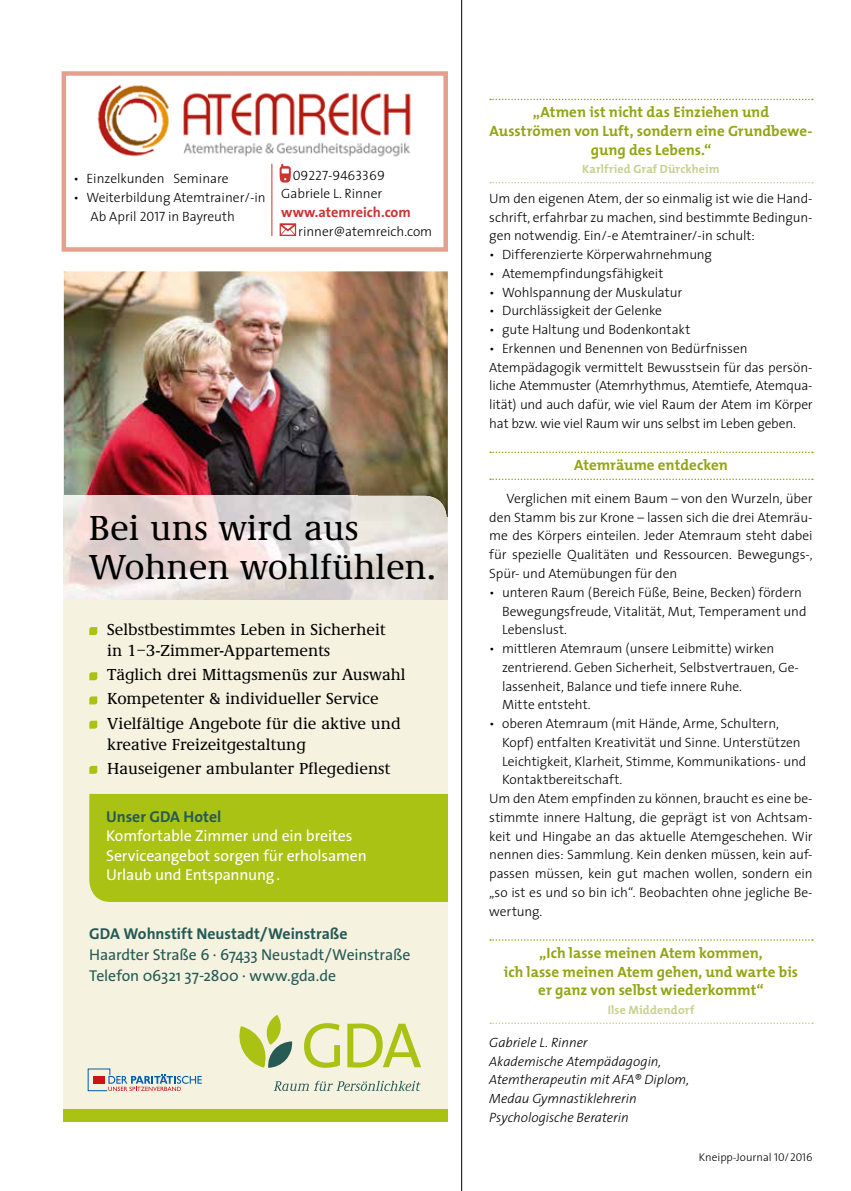
<style>
.page{position:relative;width:851px;height:1191px;background:#fff}
.page>*{position:absolute;margin:0;border:0;box-sizing:border-box;transform-origin:0 0}
.t1{font:500 36px/39px "Demos";color:#000}
.t2{font:500 16.5px/24.2px "Demos";color:#000}
.t3{font:15.75px/19.5px "The Sans LP5 Plain";letter-spacing:-.005em;color:#fff}
.t4{font:15.75px/21px "The Sans LP5 Plain";letter-spacing:-.01em;color:#255a55}
.t5{font:15.75px "The Sans LP7 Bld";color:#255a55}
.t6{font:700 15px/18.8px "The Mix";color:#91a613;text-align:center}
.t7{font:700 14.25px "The Sans";color:#cb3432}
.t8{font:300 13.5px/18.8px "The Sans";letter-spacing:-.01em;color:#000}
.t9{font:italic 300 13.5px/18.8px "The Sans";letter-spacing:-.005em;color:#000}
.t10{font:13.5px "The Sans Light Caps";color:#000}
.t11{font:700 12px "The Mix";letter-spacing:.01em;color:#c8d08f}
.t12{font:300 11.25px "The Sans";color:#000}
.s1{font-family:"The Sans Light Caps";font-weight:400}
.s2{font-family:"The Sans";font-weight:300}
</style>
<div class="page">
<div style="left:64px;top:574px;width:384px;height:548px;background:#f5f2e0"></div>
<img style="left:64px;top:271px;width:384px;height:225px">
<svg style="left:88px;top:1068px;width:114px;height:23px"></svg>
<div style="left:64px;top:1109px;width:384px;height:13px;background:#aac214"></div>
<svg style="left:274px;top:1080px;width:146px;height:11px"></svg>
<svg style="left:304px;top:1023px;width:117px;height:44px"></svg>
<svg style="left:239px;top:1015px;width:53px;height:52px"></svg>
<img style="left:64px;top:496px;width:384px;height:103px">
<svg style="left:89px;top:627px;width:8px;height:8px"></svg>
<svg style="left:89px;top:672px;width:8px;height:8px"></svg>
<svg style="left:89px;top:696px;width:8px;height:8px"></svg>
<svg style="left:89px;top:720px;width:8px;height:8px"></svg>
<svg style="left:89px;top:766px;width:8px;height:8px"></svg>
<div style="left:89px;top:794px;width:359px;height:108px;background:#aac214"></div>
<svg style="left:490px;top:99px;width:322px;height:1px"></svg>
<svg style="left:490px;top:182px;width:322px;height:1px"></svg>
<svg style="left:490px;top:451px;width:322px;height:2px"></svg>
<svg style="left:490px;top:478px;width:322px;height:2px"></svg>
<svg style="left:490px;top:939px;width:322px;height:1px"></svg>
<svg style="left:490px;top:1022px;width:322px;height:2px"></svg>
<hr style="left:461px;top:0;width:1px;height:1191px;background:#000">
<img style="left:97px;top:84px;width:314px;height:89px">
<div style="left:62px;top:71px;width:386px;height:181px;border:4px solid #e59f8e"></div>
<svg style="left:279px;top:223px;width:17px;height:13px"></svg>
<svg style="left:279px;top:164px;width:12px;height:19px"></svg>
<hr style="left:271px;top:164px;width:1px;height:72px;background:#cb3432">
<p class="t8" style="left:74px;top:169px;width:156px">• Einzelkunden Seminare</p>
<p class="t8" style="left:91px;top:188px;width:176px;text-indent:-17px">• Weiterbildung Atemtrainer/-in<br>Ab April <span class="s1">2017</span> in Bayreuth</p>
<p class="t10" style="left:293px;top:164px;width:94px">09227<span class="s2">-</span>9463369</p>
<p class="t8" style="left:281px;top:184px;width:103px">Gabriele L. Rinner</p>
<p class="t7" style="left:281px;top:200px;width:131px">www.atemreich.com</p>
<p class="t8" style="left:298px;top:221px;width:135px">rinner@atemreich.com</p>
<h1 class="t1" style="left:89px;top:509px;width:349px">Bei uns wird aus<br>Wohnen wohlfühlen.</h1>
<p class="t2" style="left:107px;top:619px;width:280px;line-height:21px">Selbstbestimmtes Leben in Sicherheit in 1–3-Zimmer-Appartements</p>
<p class="t2" style="left:107px;top:663px;width:300px">Täglich drei Mittagsmenüs zur Auswahl<br>Kompetenter &amp; individueller Service<br>Vielfältige Angebote für die aktive und</p>
<p class="t2" style="left:107px;top:732px;width:284px">kreative Freizeitgestaltung<br>Hauseigener ambulanter Pflegedienst</p>
<p class="t5" style="left:106px;top:806px;width:117px">Unser GDA Hotel</p>
<p class="t3" style="left:106px;top:826px;width:262px">Komfortable Zimmer und ein breites<br>Serviceangebot sorgen für er hol samen<br>Urlaub und Entspannung .</p>
<p class="t5" style="left:89px;top:923px;width:260px">GDA Wohnstift Neustadt/Weinstraße</p>
<p class="t4" style="left:89px;top:944px;width:322px">Haardter Straße 6 · 67433 Neustadt/Weinstraße<br>Telefon 06321 37-2800 · www.gda.de</p>
<p class="t6" style="left:489px;top:102px;width:324px">„Atmen ist nicht das Einziehen und<br>Ausströmen von Luft, sondern eine Grundbewe&shy;gung des Lebens.“</p>
<p class="t11" style="left:582px;top:159px;width:139px">Karlfried Graf Dürckheim</p>
<p class="t8" style="left:489px;top:188px;width:325px;text-align:justify">Um den eigenen Atem, der so einmalig ist wie die Hand&shy;schrift, erfahrbar zu machen, sind bestimmte Bedingun&shy;gen notwendig. Ein/-e Atemtrainer/-in schult:</p>
<p class="t8" style="left:489px;top:245px;width:224px">• Differenzierte Körperwahrnehmung</p>
<p class="t8" style="left:489px;top:263px;width:175px">• Atemempfindungsfähigkeit</p>
<p class="t8" style="left:489px;top:282px;width:194px">• Wohlspannung der Muskulatur</p>
<p class="t8" style="left:489px;top:301px;width:174px">• Durchlässigkeit der Gelenke</p>
<p class="t8" style="left:489px;top:320px;width:202px">• gute Haltung und Bodenkontakt</p>
<p class="t8" style="left:489px;top:338px;width:325px">• Erkennen und Benennen von Bedürfnissen Atempädagogik vermittelt Bewusstsein für das persön&shy;liche Atemmuster (Atemrhythmus, Atemtiefe, Atemqua&shy;lität) und auch dafür, wie viel Raum der Atem im Körper hat bzw. wie viel Raum wir uns selbst im Leben geben.</p>
<p class="t6" style="left:574px;top:455px;width:155px">Atemräume entdecken</p>
<p class="t8" style="left:489px;top:488px;width:325px;text-align:justify;text-indent:17px">Verglichen mit einem Baum – von den Wurzeln, über den Stamm bis zur Krone – lassen sich die drei Atemräu&shy;me des Körpers einteilen. Jeder Atemraum steht dabei für spezielle Qualitäten und Ressourcen. Bewegungs-, Spür- und Atemübungen für den</p>
<p class="t8" style="left:502px;top:582px;width:306px;text-indent:-13px">• unteren Raum (Bereich Füße, Beine, Becken) fördern<br>Bewegungsfreude, Vitalität, Mut, Temperament und<br>Lebenslust.</p>
<p class="t8" style="left:502px;top:638px;width:298px;text-indent:-13px">• mittleren Atemraum (unsere Leibmitte) wirken zentrierend. Geben Sicherheit, Selbstvertrauen, Ge&shy;lassenheit, Balance und tiefe innere Ruhe.<br>Mitte entsteht.</p>
<p class="t8" style="left:489px;top:713px;width:291px">• oberen Atemraum (mit Hände, Arme, Schultern,</p>
<p class="t8" style="left:502px;top:732px;width:300px">Kopf) entfalten Kreativität und Sinne. Unterstützen</p>
<p class="t8" style="left:502px;top:751px;width:306px">Leichtigkeit, Klarheit, Stimme, Kommunikations- und</p>
<p class="t8" style="left:502px;top:770px;width:122px">Kontaktbereitschaft.</p>
<p class="t8" style="left:489px;top:788px;width:325px">Um den Atem empfinden zu können, braucht es eine be-</p>
<p class="t8" style="left:489px;top:807px;width:325px">stimmte innere Haltung, die geprägt ist von Achtsam-</p>
<p class="t8" style="left:489px;top:826px;width:325px">keit und Hingabe an das aktuelle Atemgeschehen. Wir</p>
<p class="t8" style="left:489px;top:845px;width:325px">nennen dies: Sammlung. Kein denken müssen, kein auf-</p>
<p class="t8" style="left:489px;top:863px;width:325px">passen müssen, kein gut machen wollen, sondern ein</p>
<p class="t8" style="left:489px;top:882px;width:325px">„so ist es und so bin ich“. Beobachten ohne jegliche Be-</p>
<p class="t8" style="left:489px;top:901px;width:55px">wertung.</p>
<p class="t6" style="left:504px;top:943px;width:295px">„Ich lasse meinen Atem kommen,<br>ich lasse meinen Atem gehen, und warte bis er ganz von selbst wiederkommt“</p>
<p class="t11" style="left:607px;top:1000px;width:88px">Ilse Middendorf</p>
<p class="t9" style="left:489px;top:1032px;width:201px">Gabriele L. Rinner<br>Akademische Atempädagogin,<br>Atemtherapeutin mit AFA® Diplom,<br>Medau Gymnastiklehrerin<br>Psychologische Beraterin</p>
<p class="t12" style="left:698px;top:1147px;width:115px">Kneipp-Journal <span class="s1">10/2016</span></p>
</div>
